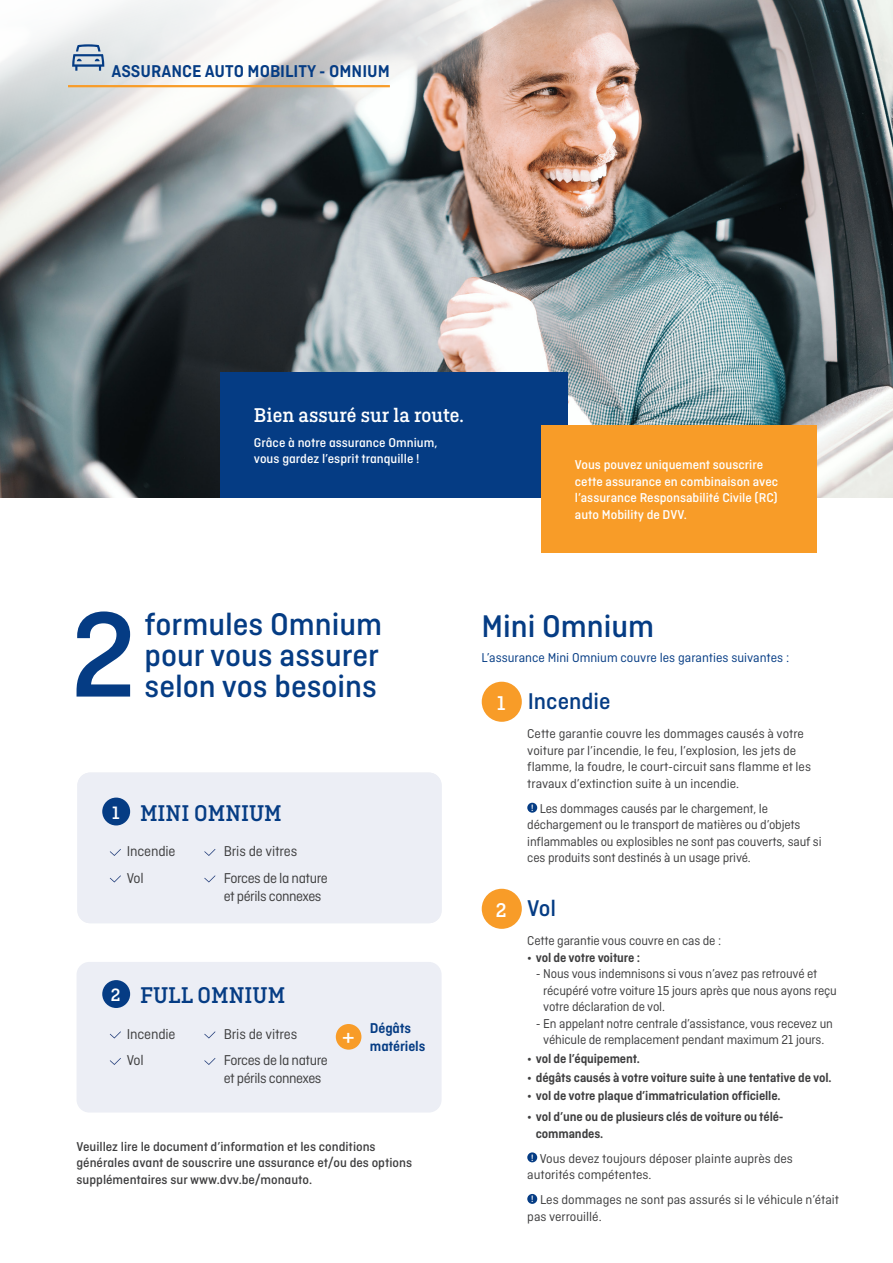
<style>
.page{position:relative;width:893px;height:1263px;background:#fff}
.page>*{position:absolute;margin:0;border:0;box-sizing:border-box;transform-origin:0 0}
.t1{font:500 33px/31.2px "Ciutadella";color:#053c84;text-align:justify}
.t2{font:27.9px "Ciutadella Slab";color:#fff}
.t3{font:500 24px "Ciutadella Slab";color:#053c84}
._03_TITEL_BLAUW{font:500 24px "Ciutadella";color:#053c84}
.t4{font:500 21px "Ciutadella Slab";color:#fff}
.t5{font:500 18.9px "Ciutadella Slab";color:#fff}
.t6{font:600 18px "Ciutadella";color:#053c84}
._01_BODY_NA_BULLIT{font:15px/18px "Ciutadella";letter-spacing:-.03em;color:#3e3e3f}
._01_BODY_NA_BULLIT-2{font:15px "Ciutadella";letter-spacing:-.01em;color:#3e3e3f}
.DVV_bodytext_9pt{font:600 15px/18px "Ciutadella";letter-spacing:-.01em;color:#053c84}
._01_BODY_BLACK_2PT_after{font:13.5px/16.5px "Ciutadella";letter-spacing:-.01em;color:#3e3e3f}
._01_BODY_BLACK_80{font:13.5px/16.5px "Ciutadella";letter-spacing:-.01em;color:#3e3e3f}
.t7{font:600 13.5px/16.5px "Ciutadella";letter-spacing:-.01em;color:#3e3e3f}
.t8{font:500 13.5px/16.5px "Ciutadella";color:#fff}
._01_DVV_bodytext_9pt{font:500 13.5px/16.5px "Ciutadella";color:#3e3e3f}
._01_BODY_NA_BULLIT-3{font:13.5px/16.5px "Ciutadella";color:#3e3e3f}
._01_BODY_BLACK_80-2{font:13.5px "Ciutadella";color:#053c84}
.t9{font:500 9.75px "Ciutadella";color:#fff}
</style>
<div class="page">
<img style="left:0;top:0;width:893px;height:497px">
<div style="left:77px;top:962px;width:365px;height:150px;background:#eceef5;border-radius:13px"></div>
<img style="left:0;top:0;width:771px;height:217px">
<div style="left:77px;top:772px;width:365px;height:151px;background:#eceef5;border-radius:13px"></div>
<div style="left:102px;top:797px;width:28px;height:28px;background:#053c84;border-radius:50%"></div>
<svg style="left:110px;top:849px;width:11px;height:7px"></svg>
<svg style="left:204px;top:849px;width:11px;height:7px"></svg>
<svg style="left:110px;top:875px;width:11px;height:7px"></svg>
<svg style="left:204px;top:875px;width:11px;height:7px"></svg>
<div style="left:102px;top:980px;width:28px;height:28px;background:#053c84;border-radius:50%"></div>
<svg style="left:110px;top:1031px;width:11px;height:7px"></svg>
<svg style="left:204px;top:1031px;width:11px;height:7px"></svg>
<svg style="left:110px;top:1058px;width:11px;height:7px"></svg>
<svg style="left:204px;top:1058px;width:11px;height:7px"></svg>
<svg style="left:77px;top:611px;width:53px;height:85px"></svg>
<div style="left:336px;top:1024px;width:25px;height:26px;background:#f89c28;border-radius:50%"></div>
<hr style="left:68px;top:85px;width:322px;height:2px;background:#f89c28">
<svg style="left:72px;top:44px;width:32px;height:27px"></svg>
<div style="left:220px;top:372px;width:347px;height:125px;background:#053c84"></div>
<div style="left:541px;top:425px;width:275px;height:128px;background:#f89c28"></div>
<div style="left:527px;top:803px;width:10px;height:10px;background:#053c84;border-radius:50%"></div>
<div style="left:527px;top:1152px;width:10px;height:10px;background:#053c84;border-radius:50%"></div>
<div style="left:527px;top:1194px;width:10px;height:10px;background:#053c84;border-radius:50%"></div>
<div style="left:482px;top:682px;width:40px;height:40px;background:#f89c28;border-radius:50%"></div>
<div style="left:482px;top:889px;width:40px;height:40px;background:#f89c28;border-radius:50%"></div>
<p class="t6" style="left:112px;top:60px;width:280px">ASSURANCE AUTO MOBILITY - OMNIUM</p>
<p class="t4" style="left:254px;top:403px;width:211px">Bien assuré sur la route.</p>
<p class="t8" style="left:254px;top:434px;width:185px">Grâce à notre assurance Omnium,</p>
<p class="t8" style="left:254px;top:450px;width:167px">vous gardez l’esprit tranquille !</p>
<p class="t8" style="left:575px;top:457px;width:205px">Vous pouvez uniquement souscrire cette assurance en combinaison avec l’assurance Responsabilité Civile (RC) auto Mobility de DVV.</p>
<p class="t1" style="left:145px;top:608px;width:239px">formules Omnium pour vous assurer selon vos besoins</p>
<p class="t5" style="left:112px;top:802px;width:9px">1</p>
<p class="t3" style="left:140px;top:800px;width:143px">MINI OMNIUM</p>
<p class="_01_BODY_NA_BULLIT-2" style="left:127px;top:843px;width:50px">Incendie</p>
<p class="_01_BODY_NA_BULLIT-2" style="left:224px;top:843px;width:75px">Bris de vitres</p>
<p class="_01_BODY_NA_BULLIT" style="left:127px;top:868px;width:19px">Vol</p>
<p class="_01_BODY_NA_BULLIT" style="left:224px;top:868px;width:105px">Forces de la nature et périls connexes</p>
<p class="t5" style="left:111px;top:984px;width:11px">2</p>
<p class="t3" style="left:140px;top:982px;width:147px">FULL OMNIUM</p>
<p class="_01_BODY_NA_BULLIT-2" style="left:127px;top:1025px;width:50px">Incendie</p>
<p class="_01_BODY_NA_BULLIT-2" style="left:224px;top:1025px;width:75px">Bris de vitres</p>
<p class="_01_BODY_NA_BULLIT" style="left:127px;top:1051px;width:19px">Vol</p>
<p class="_01_BODY_NA_BULLIT" style="left:224px;top:1051px;width:105px">Forces de la nature et périls connexes</p>
<p class="t2" style="left:342px;top:1022px;width:15px">+</p>
<p class="DVV_bodytext_9pt" style="left:370px;top:1019px;width:57px">Dégâts matériels</p>
<p class="_01_DVV_bodytext_9pt" style="left:77px;top:1138px;width:337px">Veuillez lire le document d’information et les conditions générales avant de souscrire une assurance et/ou des options supplémentaires sur www.dvv.be/monauto.</p>
<p class="t1" style="left:481px;top:610px;width:174px">Mini Omnium</p>
<p class="_01_BODY_BLACK_80-2" style="left:481px;top:650px;width:309px">L’assurance Mini Omnium couvre les garanties suivantes :</p>
<p class="_03_TITEL_BLAUW" style="left:528px;top:688px;width:84px">Incendie</p>
<p class="_01_BODY_BLACK_2PT_after" style="left:527px;top:725px;width:285px">Cette garantie couvre les dommages causés à votre voiture par l’incendie, le feu, l’explosion, les jets de flamme, la foudre, le court-circuit sans flamme et les travaux d’extinction suite à un incendie.</p>
<p class="t9" style="left:531px;top:802px;width:4px">!</p>
<p class="t4" style="left:497px;top:691px;width:10px">1</p>
<p class="_01_BODY_BLACK_2PT_after" style="left:527px;top:800px;width:296px;text-indent:12px">Les dommages causés par le chargement, le déchargement ou le transport de matières ou d’objets inflammables ou explosibles ne sont pas couverts, sauf si ces produits sont destinés à un usage privé.</p>
<p class="_03_TITEL_BLAUW" style="left:527px;top:895px;width:31px">Vol</p>
<p class="_01_BODY_BLACK_80" style="left:527px;top:932px;width:195px">Cette garantie vous couvre en cas de :</p>
<p class="t7" style="left:527px;top:949px;width:114px">• vol de votre voiture :</p>
<p class="_01_BODY_BLACK_80" style="left:543px;top:965px;width:295px;text-indent:-7px">- Nous vous indemnisons si vous n’avez pas retrouvé et récupéré votre voiture 15 jours après que nous ayons reçu votre déclaration de vol.</p>
<p class="_01_BODY_BLACK_80" style="left:536px;top:1015px;width:299px;text-align:center">- En appelant notre centrale d’assistance, vous recevez un véhicule de remplacement pendant maximum 21 jours.</p>
<p class="t7" style="left:527px;top:1050px;width:114px">• vol de l’équipement.</p>
<p class="t7" style="left:527px;top:1069px;width:306px">• dégâts causés à votre voiture suite à une tentative de vol.</p>
<p class="t7" style="left:527px;top:1087px;width:255px">• vol de votre plaque d’immatriculation officielle.</p>
<p class="t7" style="left:536px;top:1108px;width:248px;text-indent:-9px">• vol d’une ou de plusieurs clés de voiture ou télé&shy;commandes.</p>
<p class="t9" style="left:531px;top:1152px;width:4px">!</p>
<p class="t4" style="left:496px;top:898px;width:12px">2</p>
<p class="_01_BODY_NA_BULLIT-3" style="left:527px;top:1150px;width:267px;text-indent:12px">Vous devez toujours déposer plainte auprès des autorités compétentes.</p>
<p class="t9" style="left:531px;top:1194px;width:4px">!</p>
<p class="_01_BODY_NA_BULLIT-3" style="left:527px;top:1191px;width:313px;text-indent:13px">Les dommages ne sont pas assurés si le véhicule n’était pas verrouillé.</p>
</div>
